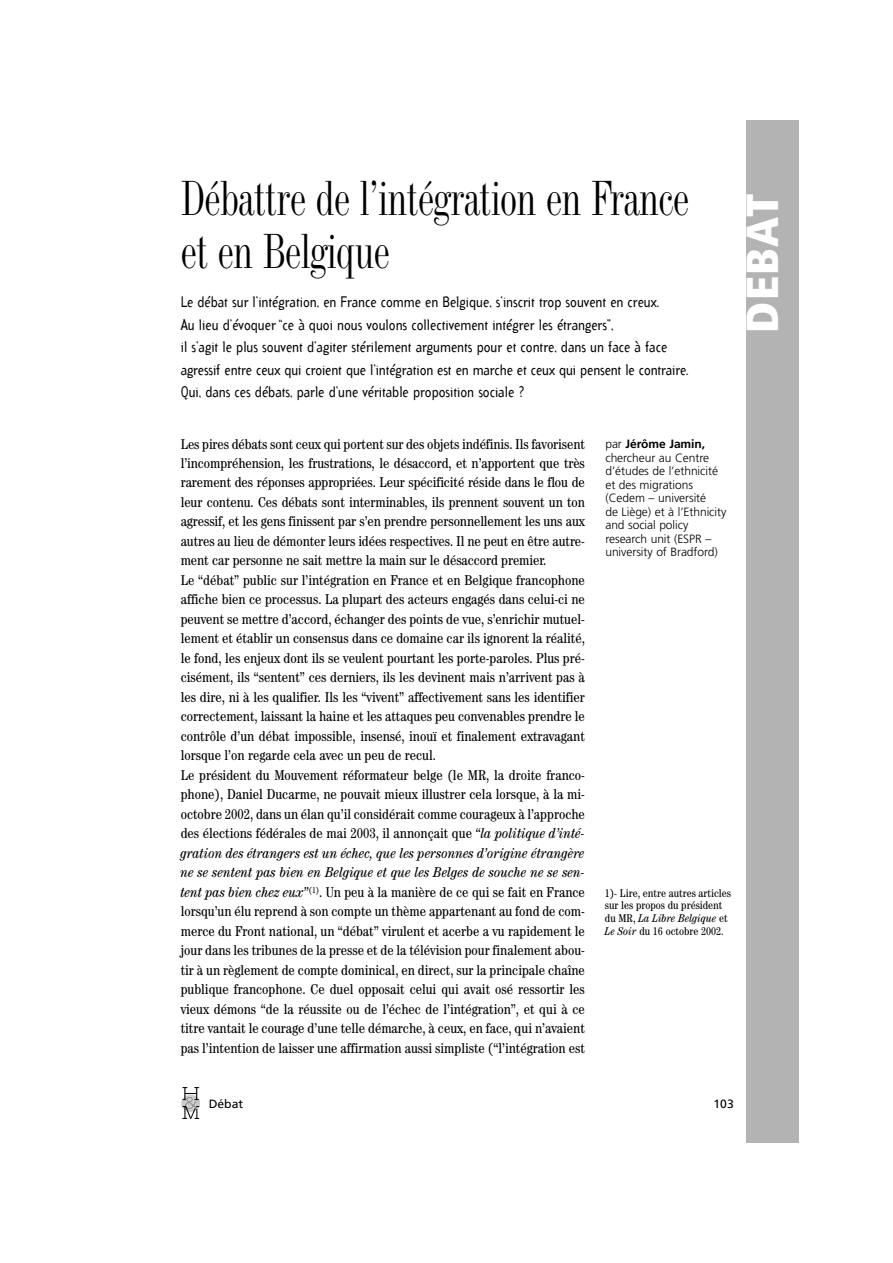
<style>
.page{position:relative;width:893px;height:1263px;background:#fff}
.page>*{position:absolute;margin:0;border:0;box-sizing:border-box;transform-origin:0 0}
.t1{font:48px/52.5px "Industrial 736 BT";letter-spacing:-.015em;color:#000;scale:.8 1}
.t2{font:900 condensed 45px "Frutiger";letter-spacing:.03em;color:#fff}
.t3{font:15px/22.5px "Arbitrary";color:#000;scale:.9 1}
.t4{font:condensed 14.25px/19.5px "Century";color:#000}
.t5{font:300 12px/13.5px "Frutiger";letter-spacing:-.005em;color:#000}
.t6{font:12px "Frutiger";color:#000}
.t7{font:condensed 11.25px/12.8px "Century";color:#000}
.s1{font-style:italic}
.s2{font-weight:700}
</style>
<div class="page">
<img style="left:181px;top:1087px;width:18px;height:32px">
<div style="left:746px;top:120px;width:52px;height:1023px;background:#b3b3b3"></div>
<h1 class="t1" style="left:181px;top:177px;width:637px">Débattre de l’intégration en France et en Belgique</h1>
<p class="t3" style="left:181px;top:292px;width:566px">Le débat sur l’intégration, en France comme en Belgique, s’inscrit trop souvent en creux.<br>Au lieu d’évoquer “ce à quoi nous voulons collectivement intégrer les étrangers”,<br>il s’agit le plus souvent d’agiter stérilement arguments pour et contre, dans un face à face agressif entre ceux qui croient que l’intégration est en marche et ceux qui pensent le contraire.<br>Qui, dans ces débats, parle d’une véritable proposition sociale ?</p>
<h2 class="t2" style="left:744px;top:333px;width:140px;rotate:-90deg">DÉBAT</h2>
<p class="t4" style="left:181px;top:435px;width:406px">Les pires débats sont ceux qui portent sur des objets indéfinis. Ils favorisent l’incompréhension, les frustrations, le désaccord, et n’apportent que très rarement des réponses appropriées. Leur spécificité réside dans le flou de leur contenu. Ces débats sont interminables, ils prennent souvent un ton agressif, et les gens finissent par s’en prendre personnellement les uns aux autres au lieu de démonter leurs idées respectives. Il ne peut en être autre&shy;ment car personne ne sait mettre la main sur le désaccord premier.<br>Le “débat” public sur l’intégration en France et en Belgique francophone affiche bien ce processus. La plupart des acteurs engagés dans celui-ci ne peuvent se mettre d’accord, échanger des points de vue, s’enrichir mutuel&shy;lement et établir un consensus dans ce domaine car ils ignorent la réalité, le fond, les enjeux dont ils se veulent pourtant les porte-paroles. Plus pré&shy;cisément, ils “sentent” ces derniers, ils les devinent mais n’arrivent pas à les dire, ni à les qualifier. Ils les “vivent” affectivement sans les identifier correctement, laissant la haine et les attaques peu convenables prendre le contrôle d’un débat impossible, insensé, inouï et finalement extravagant lorsque l’on regarde cela avec un peu de recul.<br>Le président du Mouvement réformateur belge (le MR, la droite franco&shy;phone), Daniel Ducarme, ne pouvait mieux illustrer cela lorsque, à la mi&shy;octobre 2002, dans un élan qu’il considérait comme courageux à l’approche des élections fédérales de mai 2003, il annonçait que <span class="s1">“la politique d’inté&shy;gration des étrangers est un échec, que les personnes d’origine étrangère ne se sentent pas bien en Belgique et que les Belges de souche ne se sen&shy;tent pas bien chez eux”</span><sup>(1)</sup>. Un peu à la manière de ce qui se fait en France lorsqu’un élu reprend à son compte un thème appartenant au fond de com&shy;merce du Front national, un “débat” virulent et acerbe a vu rapidement le jour dans les tribunes de la presse et de la télévision pour finalement abou&shy;tir à un règlement de compte dominical, en direct, sur la principale chaîne publique francophone. Ce duel opposait celui qui avait osé ressortir les vieux démons “de la réussite ou de l’échec de l’intégration”, et qui à ce titre vantait le courage d’une telle démarche, à ceux, en face, qui n’avaient pas l’intention de laisser une affirmation aussi simpliste (“l’intégration est</p>
<p class="t5" style="left:605px;top:438px;width:122px">par <span class="s2">Jérôme Jamin, </span>chercheur au Centre d’études de l’ethnicité et des migrations (Cedem – université<br>de Liège) et à l’Ethnicity and social policy research unit (ESPR – university of Bradford)</p>
<p class="t7" style="left:605px;top:888px;width:127px">1)- Lire, entre autres articles sur les propos du président du MR, <span class="s1">La Libre Belgique</span> et<br><span class="s1">Le Soir</span> du 16 octobre 2002.</p>
<p class="t6" style="left:209px;top:1099px;width:36px">Débat</p>
<p class="t6" style="left:713px;top:1099px;width:22px">103</p>
</div>
